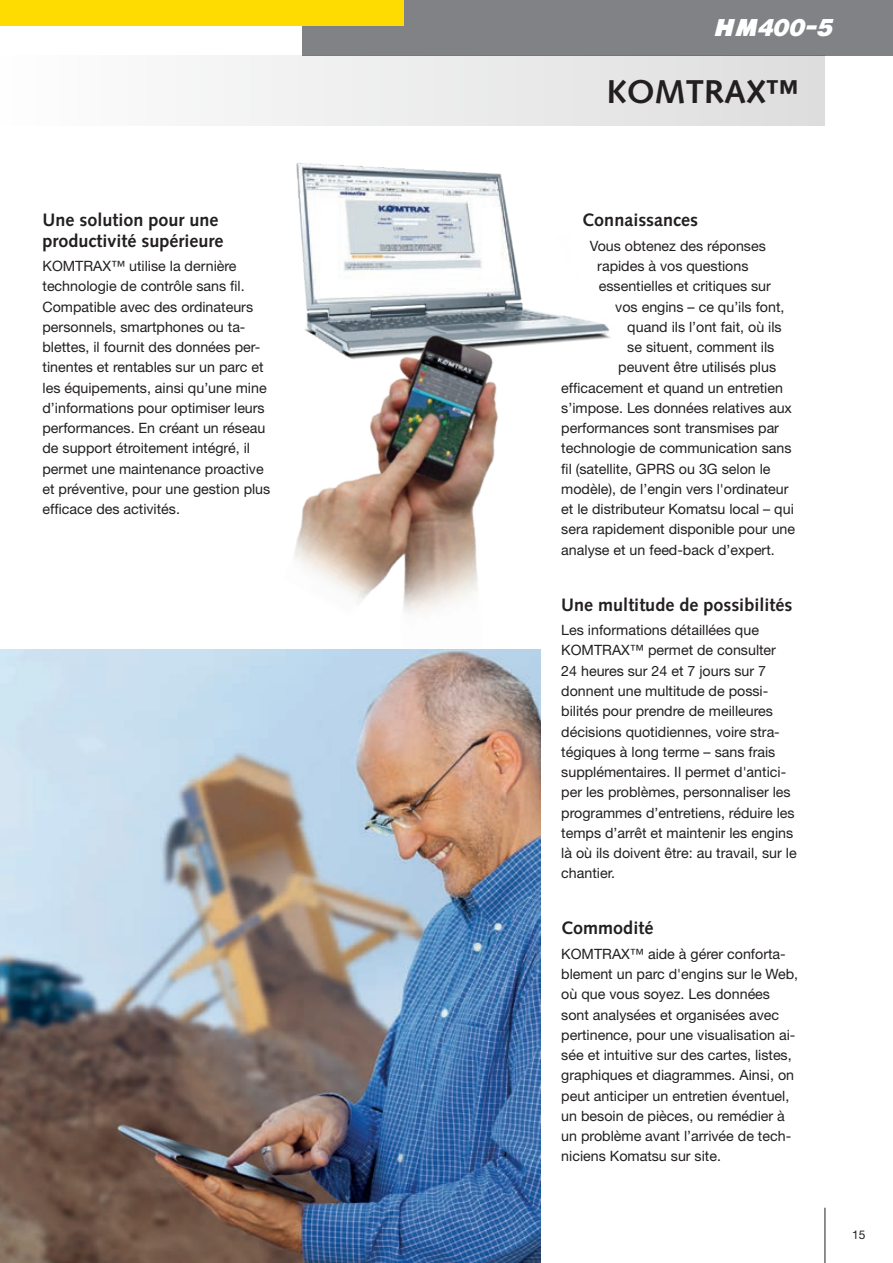
<style>
.page{position:relative;width:893px;height:1263px;background:#fff}
.page>*{position:absolute;margin:0;border:0;box-sizing:border-box;transform-origin:0 0}
.t1{font:700 33px "Syntax LTCE";color:#231f20}
.t2{font:italic 22.5px "Komatsu VI";color:#fff}
.t3{font:700 18px/20.2px "Syntax LTCE";color:#231f20}
.t4{font:14.25px/20.2px "Helvetica Neue LT Pro";color:#231f20}
.t5{font:12px "Helvetica Neue LT Pro";color:#231f20}
</style>
<div class="page">
<div style="left:303px;top:0;width:590px;height:55px;background:#808285"></div>
<div style="left:0;top:0;width:404px;height:26px;background:#ffdc01"></div>
<div style="left:0;top:55px;width:825px;height:70px;background:linear-gradient(to right,#fdfdfe,#ddddde)"></div>
<img style="left:296px;top:163px;width:225px;height:133px">
<img style="left:258px;top:296px;width:353px;height:392px">
<img style="left:0;top:650px;width:540px;height:613px">
<img style="left:0;top:914px;width:1px;height:349px">
<hr style="left:825px;top:1208px;width:1px;height:55px;background:#231f20">
<p class="t3" style="left:43px;top:210px;width:183px">Une solution pour une productivité supérieure</p>
<p class="t4" style="left:43px;top:255px;width:229px">KOMTRAX™ utilise la dernière technologie de contrôle sans fil.<br>Compatible avec des ordinateurs personnels, smartphones ou ta&shy;blettes, il fournit des données per&shy;tinentes et rentables sur un parc et les équipements, ainsi qu’une mine d’informations pour optimiser leurs performances. En créant un réseau de support étroitement intégré, il permet une maintenance proactive et préventive, pour une gestion plus efficace des activités.</p>
<h2 class="t2" style="left:715px;top:15px;width:120px">HM400-5</h2>
<h1 class="t1" style="left:607px;top:73px;width:194px">KOMTRAX™</h1>
<p class="t3" style="left:582px;top:210px;width:117px">Connaissances</p>
<p class="t4" style="left:590px;top:235px;width:178px">Vous obtenez des réponses</p>
<p class="t4" style="left:597px;top:255px;width:153px">rapides à vos questions</p>
<p class="t4" style="left:599px;top:276px;width:174px">essentielles et critiques sur</p>
<p class="t4" style="left:615px;top:296px;width:171px">vos engins – ce qu’ils font,</p>
<p class="t4" style="left:627px;top:316px;width:156px">quand ils l’ont fait, où ils</p>
<p class="t4" style="left:627px;top:336px;width:149px">se situent, comment ils</p>
<p class="t4" style="left:618px;top:357px;width:159px">peuvent être utilisés plus</p>
<p class="t4" style="left:561px;top:377px;width:223px">efficacement et quand un entretien</p>
<p class="t4" style="left:561px;top:397px;width:232px">s’impose. Les données relatives aux</p>
<p class="t4" style="left:561px;top:417px;width:219px">performances sont transmises par</p>
<p class="t4" style="left:561px;top:438px;width:232px">technologie de communication sans</p>
<p class="t4" style="left:561px;top:458px;width:211px">fil (satellite, GPRS ou 3G selon le</p>
<p class="t4" style="left:561px;top:478px;width:229px">modèle), de l’engin vers l'ordinateur</p>
<p class="t4" style="left:561px;top:498px;width:234px">et le distributeur Komatsu local – qui</p>
<p class="t4" style="left:561px;top:519px;width:235px">sera rapidement disponible pour une</p>
<p class="t4" style="left:561px;top:539px;width:215px">analyse et un feed-back d’expert.</p>
<p class="t3" style="left:561px;top:594px;width:232px">Une multitude de possibilités</p>
<p class="t4" style="left:561px;top:620px;width:237px">Les informations détaillées que KOMTRAX™ permet de consulter<br>24 heures sur 24 et 7 jours sur 7 donnent une multitude de possi&shy;bilités pour prendre de meilleures décisions quotidiennes, voire stra&shy;tégiques à long terme – sans frais supplémentaires. Il permet d'antici&shy;per les problèmes, personnaliser les programmes d’entretiens, réduire les temps d’arrêt et maintenir les engins là où ils doivent être: au travail, sur le chantier.</p>
<p class="t3" style="left:561px;top:918px;width:94px">Commodité</p>
<p class="t4" style="left:561px;top:943px;width:238px">KOMTRAX™ aide à gérer conforta&shy;blement un parc d'engins sur le Web, où que vous soyez. Les données sont analysées et organisées avec pertinence, pour une visualisation ai&shy;sée et intuitive sur des cartes, listes, graphiques et diagrammes. Ainsi, on peut anticiper un entretien éventuel, un besoin de pièces, ou remédier à un problème avant l’arrivée de tech&shy;niciens Komatsu sur site.</p>
<p class="t5" style="left:852px;top:1227px;width:15px">15</p>
</div>
